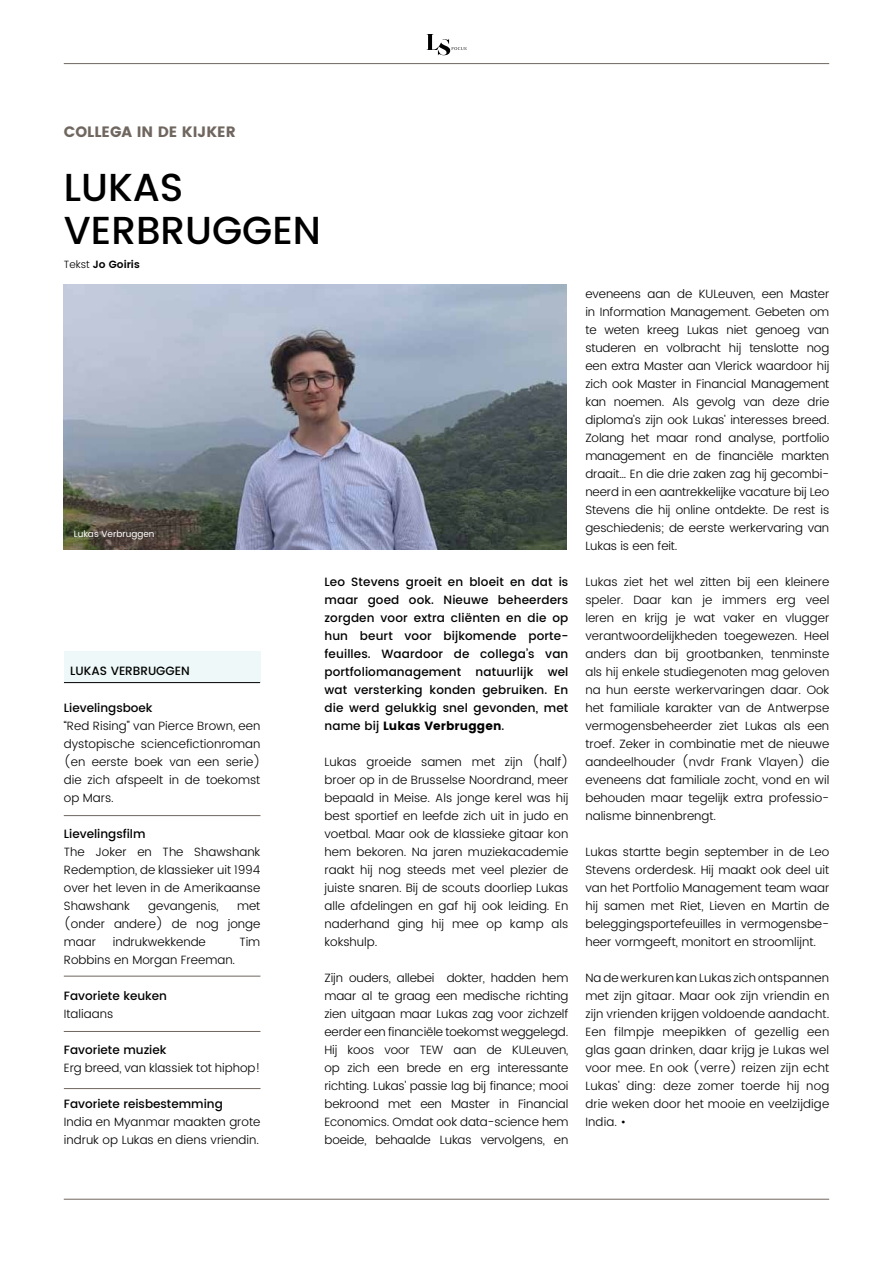
<style>
.page{position:relative;width:893px;height:1263px;background:#fff}
.page>*{position:absolute;margin:0;border:0;box-sizing:border-box;transform-origin:0 0}
.t1{font:500 39px/43px "Poppins";color:#000}
.t2{font:15px "Poppins";color:#6f665f}
.t3{font:300 12px/18px "Poppins";color:#000;text-align:justify}
.t4{font:500 12px/18px "Poppins";color:#000;text-align:justify}
.t5{font:600 10.5px "Poppins";color:#000}
.t6{font:9px "Poppins";color:#fff}
.s1{font-weight:300}
.s2{font-weight:400}
</style>
<div class="page">
<hr style="left:64px;top:1199px;width:765px;height:1px;background:#6f665f">
<hr style="left:64px;top:63px;width:765px;height:1px;background:#6f665f">
<svg style="left:427px;top:34px;width:39px;height:21px"></svg>
<div style="left:64px;top:652px;width:196px;height:31px;background:#eff8f8"></div>
<hr style="left:64px;top:682px;width:196px;height:1px;background:#000">
<hr style="left:64px;top:1031px;width:196px;height:1px;background:#6f665f">
<hr style="left:64px;top:1088px;width:197px;height:1px;background:#6f665f">
<img style="left:64px;top:285px;width:503px;height:265px">
<hr style="left:64px;top:976px;width:196px;height:1px;background:#6f665f">
<hr style="left:64px;top:815px;width:196px;height:1px;background:#6f665f">
<p class="t2" style="left:64px;top:123px;width:173px">COLLEGA IN DE KIJKER</p>
<h1 class="t1" style="left:64px;top:166px;width:259px">LUKAS<br>VERBRUGGEN</h1>
<p class="t5" style="left:64px;top:256px;width:77px"><span class="s1">Tekst</span> Jo Goiris</p>
<p class="t6" style="left:74px;top:528px;width:82px">Lukas Verbruggen</p>
<p class="t4" style="left:70px;top:662px;width:121px">LUKAS VERBRUGGEN</p>
<p class="t4" style="left:64px;top:699px;width:90px">Lievelingsboek</p>
<p class="t3" style="left:64px;top:717px;width:198px">“Red Rising” van Pierce Brown, een dystopische sciencefictionroman (en eerste boek van een serie) die zich afspeelt in de toekomst op Mars.</p>
<p class="t4" style="left:64px;top:825px;width:83px">Lievelingsfilm</p>
<p class="t3" style="left:64px;top:843px;width:198px">The Joker en The Shawshank Redemption, de klassieker uit 1994 over het leven in de Amerikaanse Shawshank</p>
<p class="t3" style="left:148px;top:897px;width:72px">gevangenis,</p>
<p class="t3" style="left:64px;top:897px;width:198px;text-indent:173px">met (onder andere) de nog jonge maar</p>
<p class="t3" style="left:113px;top:933px;width:95px">indrukwekkende</p>
<p class="t3" style="left:239px;top:933px;width:23px">Tim</p>
<p class="t3" style="left:64px;top:951px;width:173px">Robbins en Morgan Freeman.</p>
<p class="t4" style="left:64px;top:987px;width:105px">Favoriete keuken</p>
<p class="t3" style="left:64px;top:1005px;width:51px">Italiaans</p>
<p class="t4" style="left:64px;top:1041px;width:104px">Favoriete muziek</p>
<p class="t3" style="left:64px;top:1059px;width:198px">Erg breed, van klassiek tot hiphop!</p>
<p class="t4" style="left:64px;top:1095px;width:160px">Favoriete reisbestemming</p>
<p class="t3" style="left:64px;top:1113px;width:198px">India en Myanmar maakten grote indruk op Lukas en diens vriendin.</p>
<p class="t4" style="left:324px;top:573px;width:245px">Leo Stevens groeit en bloeit en dat is maar goed ook. Nieuwe beheerders zorgden voor extra cliënten en die op hun beurt voor bijkomende porte&shy;feuilles. Waardoor de collega’s van portfoliomanagement natuurlijk wel wat versterking konden gebruiken. En die werd gelukkig snel gevonden, met name bij <span class="s2">Lukas Verbruggen</span>.</p>
<p class="t3" style="left:324px;top:753px;width:245px">Lukas groeide samen met zijn (half) broer op in de Brusselse Noordrand, meer bepaald in Meise. Als jonge kerel was hij best sportief en leefde zich uit in judo en voetbal. Maar ook de klassieke gitaar kon hem bekoren. Na jaren muziekacademie raakt hij nog steeds met veel plezier de juiste snaren. Bij de scouts doorliep Lukas alle afdelingen en gaf hij ook leiding. En naderhand ging hij mee op kamp als kokshulp.</p>
<p class="t3" style="left:324px;top:969px;width:245px">Zijn ouders, allebei dokter, hadden hem maar al te graag een medische richting zien uitgaan maar Lukas zag voor zichzelf eerder een financiële toekomst weggelegd.<br>Hij koos voor TEW aan de KULeuven, op zich een brede en erg interessante richting. Lukas’ passie lag bij finance; mooi bekroond met een Master in Financial Economics. Omdat ook data-science hem boeide, behaalde Lukas vervolgens, en</p>
<p class="t3" style="left:585px;top:285px;width:245px">eveneens aan de KULeuven, een Master in Information Management. Gebeten om te weten kreeg Lukas niet genoeg van studeren en volbracht hij tenslotte nog een extra Master aan Vlerick waardoor hij zich ook Master in Financial Management kan noemen. Als gevolg van deze drie diploma’s zijn ook Lukas’ interesses breed.<br>Zolang het maar rond analyse, portfolio management en de financiële markten draait… En die drie zaken zag hij gecombi&shy;neerd in een aantrekkelijke vacature bij Leo Stevens die hij online ontdekte. De rest is geschiedenis; de eerste werkervaring van Lukas is een feit.</p>
<p class="t3" style="left:585px;top:573px;width:245px">Lukas ziet het wel zitten bij een kleinere speler. Daar kan je immers erg veel leren en krijg je wat vaker en vlugger verantwoordelijkheden toegewezen. Heel anders dan bij grootbanken, tenminste als hij enkele studiegenoten mag geloven na hun eerste werkervaringen daar. Ook het familiale karakter van de Antwerpse vermogensbeheerder ziet Lukas als een troef. Zeker in combinatie met de nieuwe aandeelhouder (nvdr Frank Vlayen) die eveneens dat familiale zocht, vond en wil behouden maar tegelijk extra professio&shy;nalisme binnenbrengt.</p>
<p class="t3" style="left:585px;top:843px;width:245px">Lukas startte begin september in de Leo Stevens orderdesk. Hij maakt ook deel uit van het Portfolio Management team waar hij samen met Riet, Lieven en Martin de beleggingsportefeuilles in vermogensbe&shy;heer vormgeeft, monitort en stroomlijnt.</p>
<p class="t3" style="left:585px;top:969px;width:245px">Na de werkuren kan Lukas zich ontspannen met zijn gitaar. Maar ook zijn vriendin en zijn vrienden krijgen voldoende aandacht.<br>Een filmpje meepikken of gezellig een glas gaan drinken, daar krijg je Lukas wel voor mee. En ook (verre) reizen zijn echt Lukas’ ding: deze zomer toerde hij nog drie weken door het mooie en veelzijdige India. •</p>
</div>
